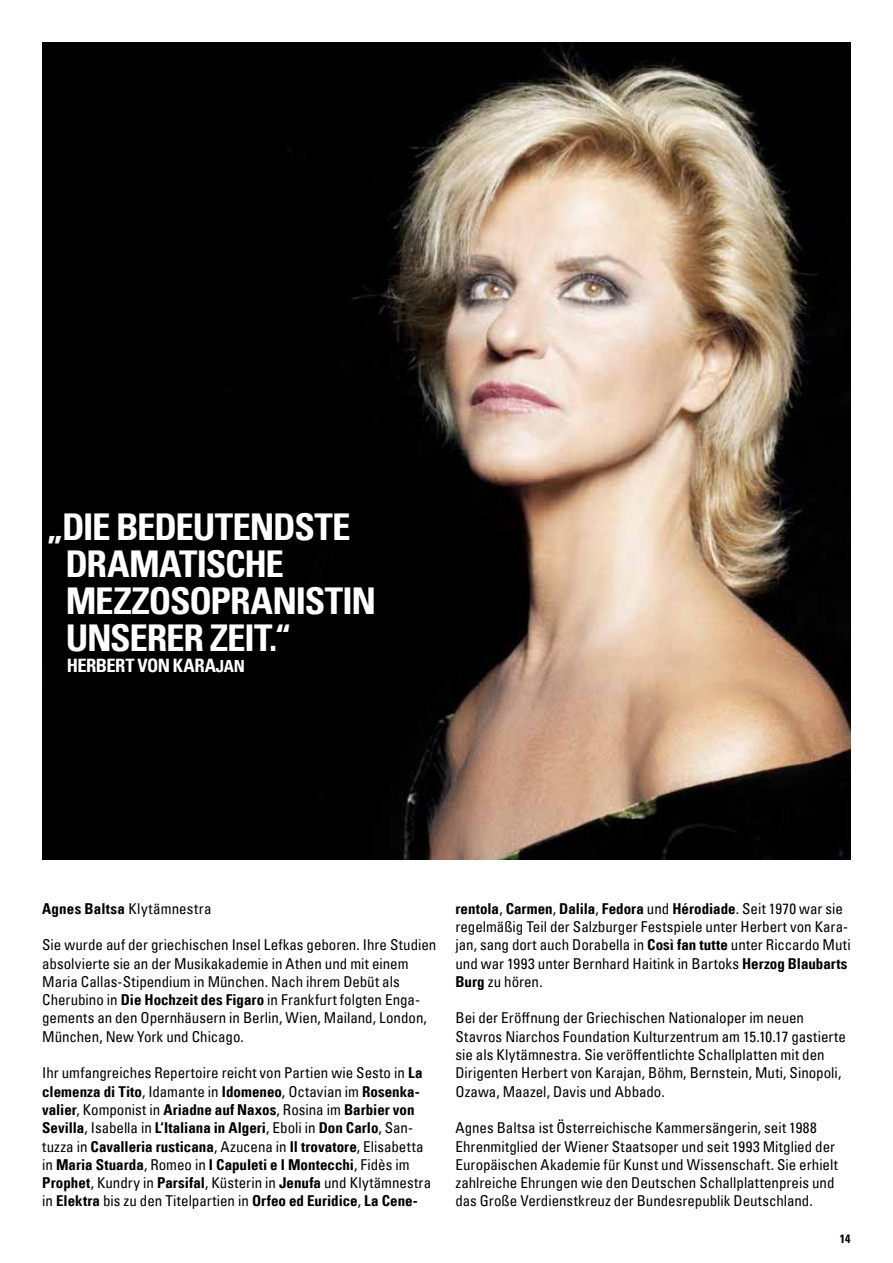
<style>
.page{position:relative;width:893px;height:1263px;background:#fff}
.page>*{position:absolute;margin:0;border:0;box-sizing:border-box;transform-origin:0 0}
.t1{font:36.9px/36.9px "Univers Com 67 Bold Cond";letter-spacing:-.035em;color:#fff}
.t2{font:18.45px "Univers Com 67 Bold Cond";letter-spacing:-.025em;color:#fff}
.t3{font:condensed 15px/18.3px "Univers Com 57";color:#000}
.t4{font:15px/18.3px "Univers Com 67 Bold Cond";color:#000}
.t5{font:condensed 15px "Univers Com 57";letter-spacing:.025em;color:#000}
.t6{font:12px "Univers Com 67 Bold Cond";color:#000}
.s1{font-size:16.65px}
.s2{font-family:"Univers Com 67 Bold Cond";font-stretch:normal}
.s3{font-family:"Univers Com 57";font-stretch:condensed}
</style>
<div class="page">
<div style="left:42px;top:43px;width:75px;height:816px;background:#000"></div>
<img style="left:117px;top:43px;width:734px;height:816px">
<h1 class="t1" style="left:66px;top:508px;width:312px;text-indent:-19px">„DIE BEDEUTENDSTE<br>DRAMATISCHE<br>MEZZOSOPRANISTIN<br>UNSERER ZEIT.“</h1>
<p class="t2" style="left:67px;top:654px;width:180px">HERBERT VON KARA<span class="s1">JAN</span></p>
<p class="t5" style="left:42px;top:899px;width:171px"><span class="s2">Agnes Baltsa</span> Klytämnestra</p>
<p class="t3" style="left:42px;top:935px;width:396px">Sie wurde auf der griechischen Insel Lefkas geboren. Ihre Studien absolvierte sie an der Musikakademie in Athen und mit einem Maria Callas-Stipendium in München. Nach ihrem Debüt als Cherubino in <span class="s2">Die Hochzeit des Figaro</span> in Frankfurt folgten Enga&shy;gements an den Opernhäusern in Berlin, Wien, Mailand, London, München, New York und Chicago.</p>
<p class="t3" style="left:42px;top:1064px;width:382px">Ihr umfangreiches Repertoire reicht von Partien wie Sesto in <span class="s2">La</span></p>
<p class="t4" style="left:42px;top:1082px;width:383px">clemenza di Tito<span class="s3">, Idamante in</span> Idomeneo<span class="s3">, Octavian im</span> Rosenka&shy;valier<span class="s3">, Komponist in</span> Ariadne auf Naxos<span class="s3">, Rosina im</span> Barbier von Sevilla<span class="s3">, Isabella in</span> L‘Italiana in Algeri<span class="s3">, Eboli in</span> Don Carlo<span class="s3">, San&shy;tuzza in</span> Cavalleria rusticana<span class="s3">, Azucena in</span> Il trovatore<span class="s3">, Elisabetta in</span> Maria Stuarda<span class="s3">, Romeo in</span> I Capuleti e I Montecchi<span class="s3">, Fidès im</span></p>
<p class="t3" style="left:42px;top:1173px;width:390px"><span class="s2">Prophet</span>, Kundry in <span class="s2">Parsifal</span>, Küsterin in <span class="s2">Jenufa</span> und Klytämnestra</p>
<p class="t4" style="left:42px;top:1192px;width:377px"><span class="s3">in</span> Elektra <span class="s3">bis zu den Titelpartien in</span> Orfeo ed Euridice<span class="s3">,</span> La Cene-</p>
<p class="t4" style="left:455px;top:899px;width:389px">rentola<span class="s3">,</span> Carmen<span class="s3">,</span> Dalila<span class="s3">,</span> Fedora <span class="s3">und</span> Hérodiade<span class="s3">. Seit 1970 war sie</span></p>
<p class="t3" style="left:455px;top:917px;width:397px">regelmäßig Teil der Salzburger Festspiele unter Herbert von Kara&shy;jan, sang dort auch Dorabella in <span class="s2">Così fan tutte</span> unter Riccardo Muti und war 1993 unter Bernhard Haitink in Bartoks <span class="s2">Herzog Blaubarts Burg</span> zu hören.</p>
<p class="t3" style="left:455px;top:1009px;width:392px">Bei der Eröffnung der Griechischen Nationaloper im neuen Stavros Niarchos Foundation Kulturzentrum am 15.10.17 gastierte sie als Klytämnestra. Sie veröffentlichte Schallplatten mit den Dirigenten Herbert von Karajan, Böhm, Bernstein, Muti, Sinopoli, Ozawa, Maazel, Davis und Abbado.</p>
<p class="t3" style="left:455px;top:1118px;width:384px">Agnes Baltsa ist Österreichische Kammersängerin, seit 1988<br>Ehrenmitglied der Wiener Staatsoper und seit 1993 Mitglied der Europäischen Akademie für Kunst und Wissenschaft. Sie erhielt zahlreiche Ehrungen wie den Deutschen Schallplattenpreis und das Große Verdienstkreuz der Bundesrepublik Deutschland.</p>
<p class="t6" style="left:840px;top:1231px;width:12px">14</p>
</div>
